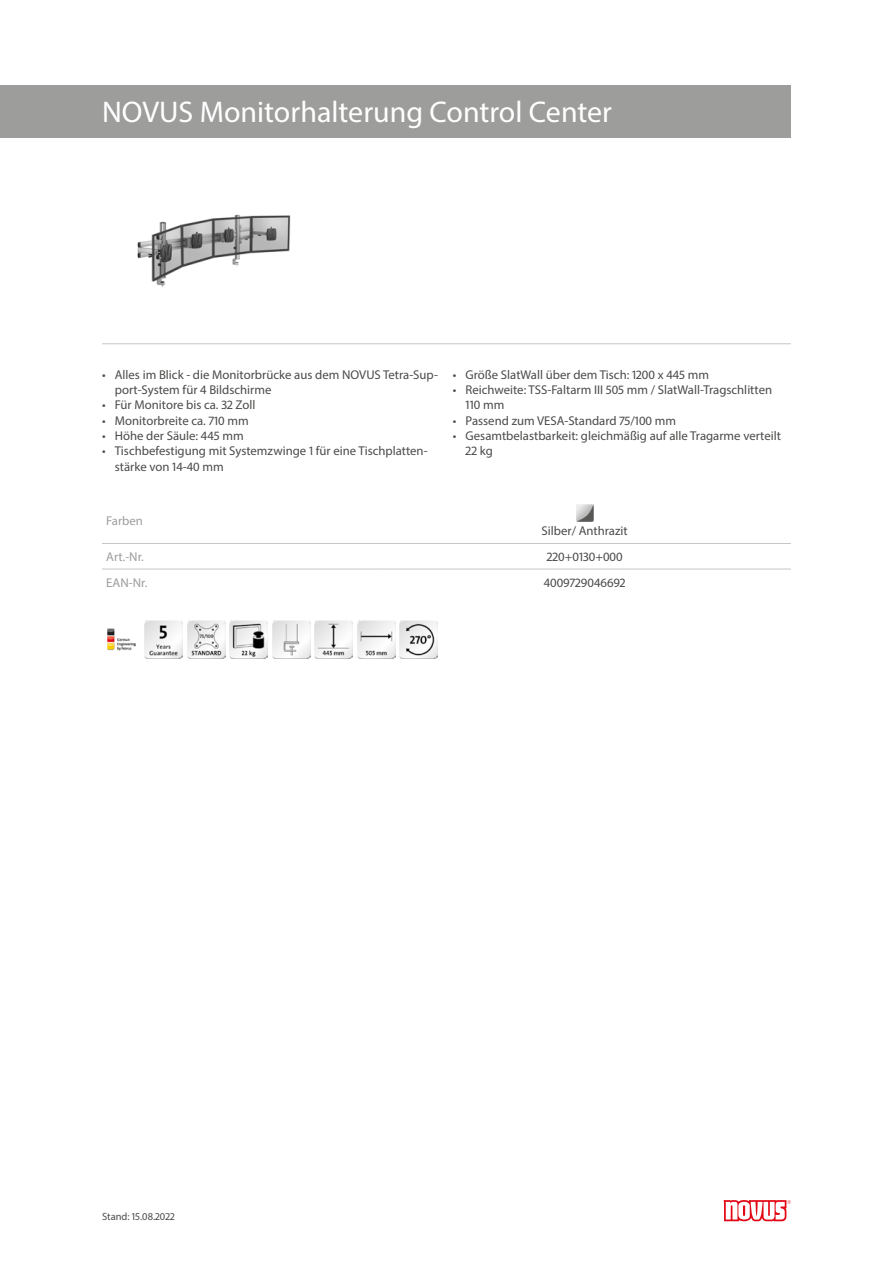
<style>
.page{position:relative;width:893px;height:1263px;background:#fff}
.page>*{position:absolute;margin:0;border:0;box-sizing:border-box;transform-origin:0 0}
.Produktname{font:30px "Myriad Pro";color:#fff}
.Farbildtext{font:12.75px/15.3px "Myriad Pro";color:#4a4a49}
.Produkttabelle_Zentr{font:12.75px "Myriad Pro";color:#4a4a49}
.Produkttabelle_Links{font:12.75px "Myriad Pro";color:#9d9d9c}
.t1{font:10.5px "Myriad Pro";color:#4a4a49}
</style>
<div class="page">
<img style="left:137px;top:214px;width:154px;height:73px">
<hr style="left:102px;top:343px;width:689px;height:1px;background:#c6c6c6">
<img style="left:107px;top:628px;width:29px;height:23px">
<img style="left:145px;top:620px;width:38px;height:38px">
<img style="left:187px;top:620px;width:38px;height:38px">
<img style="left:230px;top:620px;width:38px;height:38px">
<img style="left:272px;top:620px;width:38px;height:38px">
<img style="left:315px;top:620px;width:38px;height:38px">
<img style="left:357px;top:620px;width:38px;height:38px">
<img style="left:400px;top:620px;width:38px;height:38px">
<svg style="left:724px;top:1200px;width:67px;height:21px"></svg>
<div style="left:0;top:85px;width:791px;height:53px;background:#9d9d9c"></div>
<hr style="left:102px;top:543px;width:276px;height:1px;background:#c6c6c6">
<hr style="left:378px;top:543px;width:413px;height:1px;background:#c6c6c6">
<hr style="left:102px;top:569px;width:276px;height:1px;background:#c6c6c6">
<hr style="left:378px;top:569px;width:413px;height:1px;background:#c6c6c6">
<img style="left:576px;top:505px;width:17px;height:17px">
<p class="Produktname" style="left:102px;top:94px;width:512px">NOVUS Monitorhalterung Control Center</p>
<p class="Farbildtext" style="left:115px;top:367px;width:325px;text-indent:-13px">• Alles im Blick - die Monitorbrücke aus dem NOVUS Tetra-Sup&shy;port-System für 4 Bildschirme</p>
<p class="Farbildtext" style="left:102px;top:397px;width:155px">• Für Monitore bis ca. 32 Zoll</p>
<p class="Farbildtext" style="left:102px;top:413px;width:148px">• Monitorbreite ca. 710 mm</p>
<p class="Farbildtext" style="left:102px;top:428px;width:143px">• Höhe der Säule: 445 mm</p>
<p class="Farbildtext" style="left:115px;top:443px;width:314px;text-indent:-13px">• Tischbefestigung mit Systemzwinge 1 für eine Tischplatten&shy;stärke von 14-40 mm</p>
<p class="Farbildtext" style="left:453px;top:367px;width:258px">• Größe SlatWall über dem Tisch: 1200 x 445 mm</p>
<p class="Farbildtext" style="left:466px;top:382px;width:308px;text-indent:-13px">• Reichweite: TSS-Faltarm III 505 mm / SlatWall-Tragschlitten<br>110 mm</p>
<p class="Farbildtext" style="left:453px;top:413px;width:225px">• Passend zum VESA-Standard 75/100 mm</p>
<p class="Farbildtext" style="left:466px;top:428px;width:317px;text-indent:-13px">• Gesamtbelastbarkeit: gleichmäßig auf alle Tragarme verteilt<br>22 kg</p>
<p class="Produkttabelle_Links" style="left:106px;top:512px;width:38px">Farben</p>
<p class="Farbildtext" style="left:542px;top:523px;width:88px">Silber/ Anthrazit</p>
<p class="Produkttabelle_Links" style="left:106px;top:549px;width:39px">Art.-Nr.</p>
<p class="Produkttabelle_Zentr" style="left:547px;top:549px;width:77px">220+0130+000</p>
<p class="Produkttabelle_Links" style="left:106px;top:574px;width:43px">EAN-Nr.</p>
<p class="Produkttabelle_Zentr" style="left:544px;top:574px;width:83px">4009729046692</p>
<p class="t1" style="left:102px;top:1210px;width:74px">Stand: 15.08.2022</p>
</div>
